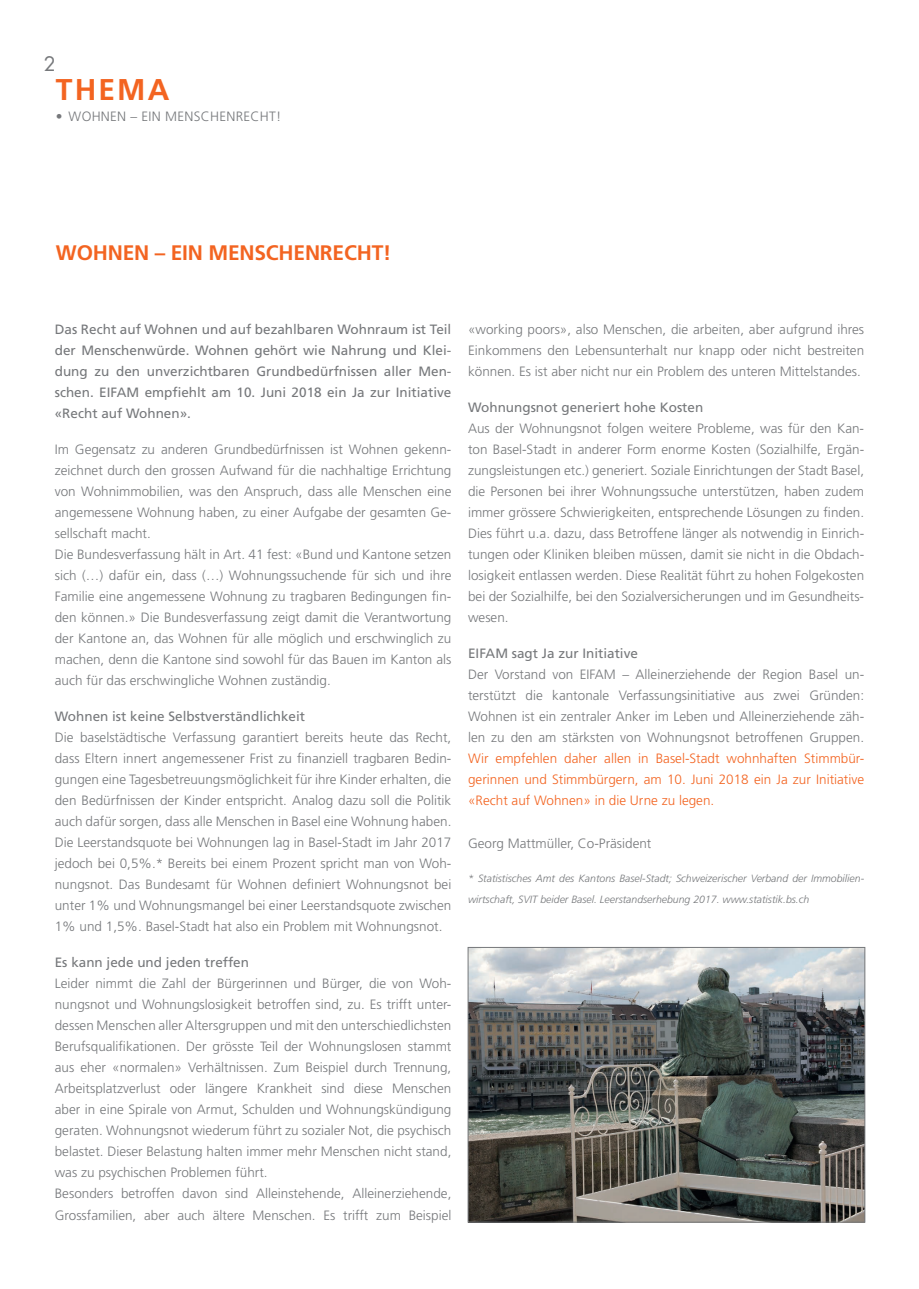
<style>
.page{position:relative;width:919px;height:1289px;background:#fff}
.page>*{position:absolute;margin:0;border:0;box-sizing:border-box;transform-origin:0 0}
.t1{font:700 30px "Frutiger";color:#f36421}
.t2{font:700 21px "Frutiger";letter-spacing:-.01em;color:#f36421}
.t3{font:19.5px "Futura";color:#76787b}
.t4{font:300 13.5px/21px "Frutiger";color:#76787b;text-align:justify}
.t5{font:13.5px/21px "Frutiger";color:#76787b;text-align:justify}
.t6{font:300 13.5px/21px "Frutiger";color:#f36421;text-align:justify}
.t7{font:300 13.5px "Frutiger";letter-spacing:.02em;color:#76787b}
.t8{font:italic 300 10.5px/21px "Frutiger";color:#76787b}
</style>
<div class="page">
<img style="left:470px;top:949px;width:393px;height:271px">
<div style="left:468px;top:947px;width:397px;height:275px;border:1px solid #76787b"></div>
<h3 class="t3" style="left:44px;top:50px;width:14px">2</h3>
<h1 class="t1" style="left:56px;top:72px;width:115px">THEMA</h1>
<p class="t7" style="left:56px;top:109px;width:227px">• Wohnen – ein M enschenrecht!</p>
<h2 class="t2" style="left:56px;top:240px;width:337px">WOHNEN – EIN MENSCHENRECHT!</h2>
<p class="t5" style="left:55px;top:318px;width:398px">Das Recht auf Wohnen und auf bezahlbaren Wohnraum ist Teil der Menschenwürde. Wohnen gehört wie Nahrung und Klei&shy;dung zu den unverzichtbaren Grundbedürfnissen aller Men&shy;schen. EIFAM empfiehlt am 10. Juni 2018 ein Ja zur Initiative «Recht auf Wohnen».</p>
<p class="t4" style="left:55px;top:438px;width:398px;text-align:left">Im Gegensatz zu anderen Grundbedürfnissen ist Wohnen gekenn&shy;zeichnet durch den grossen Aufwand für die nachhaltige Errichtung von Wohnimmobilien, was den Anspruch, dass alle Menschen eine angemessene Wohnung haben, zu einer Aufgabe der gesamten Ge&shy;sellschaft macht.<br>Die Bundesverfassung hält in Art. 41 fest: «Bund und Kantone setzen sich (…) dafür ein, dass (…) Wohnungssuchende für sich und ihre Familie eine angemessene Wohnung zu tragbaren Bedingungen fin&shy;den können.» Die Bundesverfassung zeigt damit die Verantwortung der Kantone an, das Wohnen für alle möglich und erschwinglich zu machen, denn die Kantone sind sowohl für das Bauen im Kanton als auch für das erschwingliche Wohnen zuständig.</p>
<p class="t5" style="left:55px;top:705px;width:252px">Wohnen ist keine Selbstverständlichkeit</p>
<p class="t4" style="left:55px;top:727px;width:398px">Die baselstädtische Verfassung garantiert bereits heute das Recht, dass Eltern innert angemessener Frist zu finanziell tragbaren Bedin&shy;gungen eine Tagesbetreuungsmöglichkeit für ihre Kinder erhalten, die den Bedürfnissen der Kinder entspricht. Analog dazu soll die Politik auch dafür sorgen, dass alle Menschen in Basel eine Wohnung haben.<br>Die Leerstandsquote bei Wohnungen lag in Basel-Stadt im Jahr 2017 jedoch bei 0,5%.* Bereits bei einem Prozent spricht man von Woh&shy;nungsnot. Das Bundesamt für Wohnen definiert Wohnungsnot bei unter 1% und Wohnungsmangel bei einer Leerstandsquote zwischen 1% und 1,5%. Basel-Stadt hat also ein Problem mit Wohnungsnot.</p>
<p class="t5" style="left:55px;top:952px;width:196px">Es kann jede und jeden treffen</p>
<p class="t4" style="left:55px;top:973px;width:398px;text-align:left">Leider nimmt die Zahl der Bürgerinnen und Bürger, die von Woh&shy;nungsnot und Wohnungslosigkeit betroffen sind, zu. Es trifft unter&shy;dessen Menschen aller Altersgruppen und mit den unterschiedlichsten Berufsqualifikationen. Der grösste Teil der Wohnungslosen stammt aus eher «normalen» Verhältnissen. Zum Beispiel durch Trennung, Arbeitsplatzverlust oder längere Krankheit sind diese Menschen aber in eine Spirale von Armut, Schulden und Wohnungskündigung geraten. Wohnungsnot wiederum führt zu sozialer Not, die psychisch belastet. Dieser Belastung halten immer mehr Menschen nicht stand, was zu psychischen Problemen führt.<br>Besonders betroffen davon sind Alleinstehende, Alleinerziehende, Grossfamilien, aber auch ältere Menschen. Es trifft zum Beispiel</p>
<p class="t4" style="left:468px;top:319px;width:397px">«working poors», also Menschen, die arbeiten, aber aufgrund ihres Einkommens den Lebensunterhalt nur knapp oder nicht bestreiten können. Es ist aber nicht nur ein Problem des unteren M ittelstandes.</p>
<p class="t5" style="left:468px;top:397px;width:237px">Wohnungsnot generiert hohe Kosten</p>
<p class="t4" style="left:468px;top:418px;width:397px">Aus der Wohnungsnot folgen weitere Probleme, was für den Kan&shy;ton Basel-Stadt in anderer Form enorme Kosten (Sozialhilfe, Ergän&shy;zungsleistungen etc.) generiert. Soziale Einrichtungen der Stadt Basel, die Personen bei ihrer Wohnungssuche unterstützen, haben zudem immer grössere Schwierigkeiten, entsprechende Lösungen zu finden.<br>Dies führt u.a. dazu, dass Betroffene länger als notwendig in Einrich&shy;tungen oder Kliniken bleiben müssen, damit sie nicht in die Obdach&shy;losigkeit entlassen werden. Diese Realität führt zu hohen Folgekosten bei der Sozialhilfe, bei den Sozialversicherungen und im Gesundheits&shy;wesen.</p>
<p class="t5" style="left:468px;top:643px;width:171px">EIFAM sagt Ja zur Initiative</p>
<p class="t4" style="left:468px;top:664px;width:397px">Der Vorstand von EIFAM – Alleinerziehende der Region Basel un&shy;terstützt die kantonale Verfassungsinitiative aus zwei Gründen:<br>Wohnen ist ein zentraler Anker im Leben und Alleinerziehende zäh&shy;len zu den am stärksten von Wohnungsnot betroffenen Gruppen.</p>
<p class="t6" style="left:468px;top:748px;width:397px">Wir empfehlen daher allen in Basel-Stadt wohnhaften Stimmbür&shy;gerinnen und Stimmbürgern, am 10. Juni 2018 ein Ja zur Initiative «Recht auf Wohnen» in die U rne zu legen.</p>
<p class="t4" style="left:468px;top:832px;width:185px">Georg Mattmüller, Co-Präsident</p>
<p class="t8" style="left:468px;top:867px;width:397px">* Statistisches Amt des Kantons Basel-Stadt; Schweizerischer Verband der Immobilien&shy;wirtschaft, SVIT beider Basel. Leerstandserhebung 2017. www.statistik.bs.ch</p>
</div>
